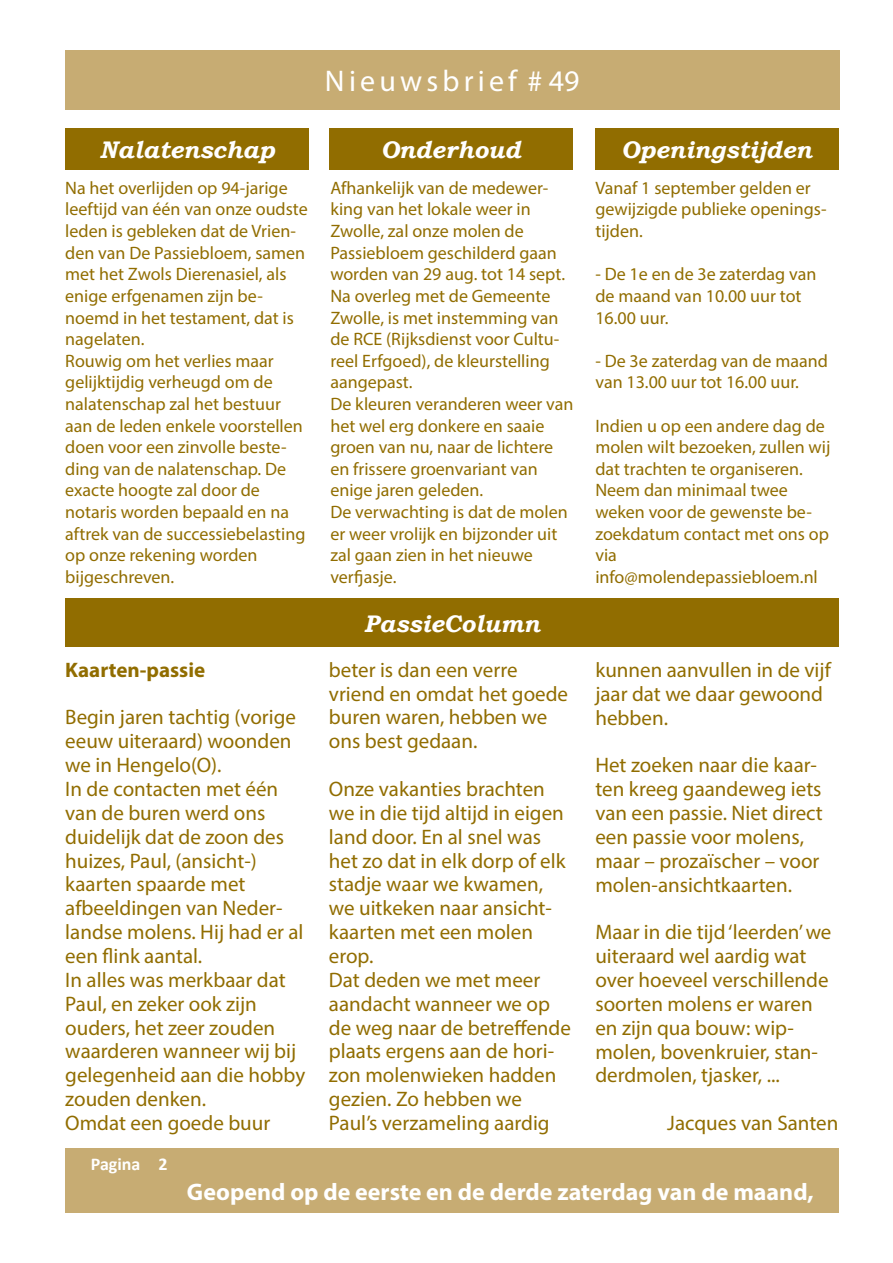
<style>
.page{position:relative;width:893px;height:1263px;background:#fff}
.page>*{position:absolute;margin:0;border:0;box-sizing:border-box;transform-origin:0 0}
.t1{font:30px "Myriad Pro";letter-spacing:.14em;color:#fff}
.t2{font:italic 700 24px "Bookman Old Style";color:#fff}
.t3{font:700 24px "Myriad Pro";color:#fff}
.t4{font:21px/23.9px "Myriad Pro";color:#916d00}
.t5{font:700 21px "Myriad Pro";color:#916d00}
.t6{font:18px/21.6px "Myriad Pro";color:#916d00}
.t7{font:700 18px "Calibri";color:#fff}
</style>
<div class="page">
<div style="left:65px;top:51px;width:774px;height:59px;background:#c7ac73"></div>
<div style="left:65px;top:1148px;width:773px;height:64px;background:#c7ac73"></div>
<div style="left:65px;top:599px;width:773px;height:48px;background:#916d00"></div>
<div style="left:65px;top:129px;width:244px;height:41px;background:#916d00"></div>
<div style="left:329px;top:129px;width:244px;height:41px;background:#916d00"></div>
<div style="left:595px;top:129px;width:243px;height:41px;background:#916d00"></div>
<p class="t1" style="left:325px;top:62px;width:256px">Nieuwsbrief # 49</p>
<p class="t2" style="left:100px;top:132px;width:177px">Nalatenschap</p>
<p class="t2" style="left:381px;top:132px;width:142px">Onderhoud</p>
<p class="t2" style="left:621px;top:132px;width:192px">Openingstijden</p>
<p class="t6" style="left:330px;top:177px;width:245px">Afhankelijk van de medewer&shy;king van het lokale weer in<br>Zwolle, zal onze molen de<br>Passiebloem geschilderd gaan worden van 29 aug. tot 14 sept.<br>Na overleg met de Gemeente<br>Zwolle, is met instemming van de RCE (Rijksdienst voor Cultu&shy;reel Erfgoed), de kleurstelling aangepast.<br>De kleuren veranderen weer van het wel erg donkere en saaie groen van nu, naar de lichtere en frissere groenvariant van enige jaren geleden.<br>De verwachting is dat de molen er weer vrolijk en bijzonder uit zal gaan zien in het nieuwe verfjasje.</p>
<p class="t6" style="left:595px;top:177px;width:233px">Vanaf 1 september gelden er gewijzigde publieke openings&shy;tijden.</p>
<p class="t6" style="left:65px;top:177px;width:244px">Na het overlijden op 94-jarige leeftijd van één van onze oudste leden is gebleken dat de Vrien&shy;den van De Passiebloem, samen met het Zwols Dierenasiel, als enige erfgenamen zijn be&shy;noemd in het testament, dat is nagelaten.<br>Rouwig om het verlies maar gelijktijdig verheugd om de nalatenschap zal het bestuur aan de leden enkele voorstellen doen voor een zinvolle beste&shy;ding van de nalatenschap. De exacte hoogte zal door de notaris worden bepaald en na aftrek van de successiebelasting op onze rekening worden bijgeschreven.</p>
<p class="t6" style="left:595px;top:263px;width:223px">- De 1e en de 3e zaterdag van de maand van 10.00 uur tot<br>16.00 uur.</p>
<p class="t6" style="left:595px;top:350px;width:234px">- De 3e zaterdag van de maand van 13.00 uur tot 16.00 uur.</p>
<p class="t6" style="left:595px;top:414px;width:236px">Indien u op een andere dag de molen wilt bezoeken, zullen wij dat trachten te organiseren.<br>Neem dan minimaal twee weken voor de gewenste be&shy;zoekdatum contact met ons op via info@molendepassiebloem.nl</p>
<p class="t5" style="left:65px;top:656px;width:141px">Kaarten-passie</p>
<p class="t4" style="left:65px;top:705px;width:241px">Begin jaren tachtig (vorige eeuw uiteraard) woonden we in Hengelo(O).<br>In de contacten met één van de buren werd ons duidelijk dat de zoon des huizes, Paul, (ansicht-) kaarten spaarde met afbeeldingen van Neder&shy;landse molens. Hij had er al een flink aantal.<br>In alles was merkbaar dat<br>Paul, en zeker ook zijn ouders, het zeer zouden waarderen wanneer wij bij gelegenheid aan die hobby zouden denken.<br>Omdat een goede buur</p>
<p class="t7" style="left:91px;top:1151px;width:78px">Pagina 2</p>
<p class="t2" style="left:364px;top:606px;width:178px">PassieColumn</p>
<p class="t4" style="left:329px;top:657px;width:241px">beter is dan een verre vriend en omdat het goede buren waren, hebben we ons best gedaan.</p>
<p class="t4" style="left:329px;top:777px;width:243px">Onze vakanties brachten we in die tijd altijd in eigen land door. En al snel was het zo dat in elk dorp of elk stadje waar we kwamen, we uitkeken naar ansicht&shy;kaarten met een molen erop.<br>Dat deden we met meer aandacht wanneer we op de weg naar de betreffende plaats ergens aan de hori&shy;zon molenwieken hadden gezien. Zo hebben we<br>Paul’s verzameling aardig</p>
<p class="t4" style="left:595px;top:657px;width:237px">kunnen aanvullen in de vijf jaar dat we daar gewoond hebben.</p>
<p class="t4" style="left:595px;top:753px;width:229px">Het zoeken naar die kaar&shy;ten kreeg gaandeweg iets van een passie. Niet direct een passie voor molens, maar – prozaïscher – voor molen-ansichtkaarten.</p>
<p class="t4" style="left:595px;top:920px;width:238px">Maar in die tijd ‘leerden’ we uiteraard wel aardig wat over hoeveel verschillende soorten molens er waren en zijn qua bouw: wip&shy;molen, bovenkruier, stan&shy;derdmolen, tjasker, ...</p>
<p class="t4" style="left:667px;top:1111px;width:173px">Jacques van Santen</p>
<p class="t3" style="left:187px;top:1177px;width:628px">Geopend op de eerste en de derde zaterdag van de maand,</p>
</div>
